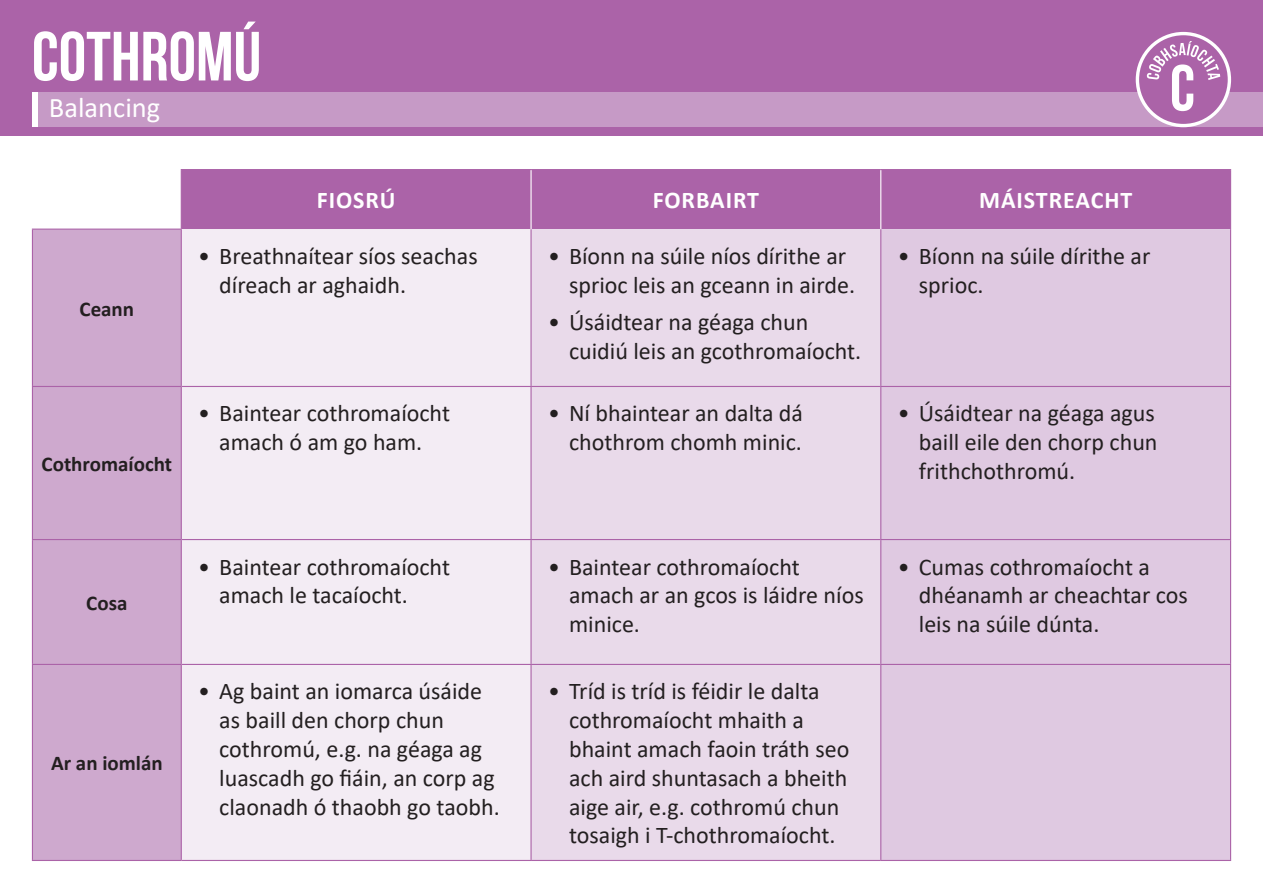
<style>
.page{position:relative;width:1263px;height:893px;background:#fff}
.page>*{position:absolute;margin:0;border:0;box-sizing:border-box;transform-origin:0 0}
.t1{font:700 69.45px "Bebas Neue";color:#fff}
.t2{font:28.5px "Calibri";color:#fff}
.t3{font:24px/28.8px "Calibri";color:#231f20}
.t4{font:700 24px "Calibri";letter-spacing:.04em;color:#fff}
.t5{font:700 21px "Calibri";color:#231f20}
</style>
<div class="page">
<div style="left:0;top:0;width:1263px;height:135px;background:#ab63a8"></div>
<div style="left:38px;top:92px;width:1225px;height:34px;background:#c69ac6"></div>
<div style="left:32px;top:92px;width:6px;height:34px;background:#fff"></div>
<div style="left:182px;top:170px;width:1048px;height:59px;background:#ab63a8"></div>
<div style="left:33px;top:230px;width:148px;height:630px;background:#cea9ce"></div>
<div style="left:182px;top:229px;width:348px;height:631px;background:#f3ecf4"></div>
<div style="left:532px;top:229px;width:348px;height:631px;background:#e9daea"></div>
<div style="left:881px;top:229px;width:349px;height:631px;background:#dfc9e1"></div>
<hr style="left:181px;top:169px;width:350px;height:1px;background:#ab63a8">
<hr style="left:181px;top:170px;width:1px;height:59px;background:#ab63a8">
<hr style="left:531px;top:169px;width:350px;height:1px;background:#ab63a8">
<hr style="left:881px;top:169px;width:350px;height:1px;background:#ab63a8">
<hr style="left:1230px;top:170px;width:1px;height:59px;background:#ab63a8">
<hr style="left:32px;top:229px;width:150px;height:1px;background:#ab63a8">
<hr style="left:32px;top:230px;width:1px;height:156px;background:#ab63a8">
<hr style="left:181px;top:230px;width:1px;height:156px;background:#ab63a8">
<hr style="left:530px;top:229px;width:2px;height:157px;background:#ab63a8">
<hr style="left:880px;top:229px;width:1px;height:157px;background:#ab63a8">
<hr style="left:1230px;top:229px;width:1px;height:157px;background:#ab63a8">
<hr style="left:32px;top:386px;width:149px;height:1px;background:#ab63a8">
<hr style="left:32px;top:387px;width:1px;height:152px;background:#ab63a8">
<hr style="left:181px;top:386px;width:350px;height:1px;background:#ab63a8">
<hr style="left:181px;top:387px;width:1px;height:152px;background:#ab63a8">
<hr style="left:531px;top:386px;width:350px;height:1px;background:#ab63a8">
<hr style="left:530px;top:387px;width:2px;height:152px;background:#ab63a8">
<hr style="left:881px;top:386px;width:350px;height:1px;background:#ab63a8">
<hr style="left:880px;top:387px;width:1px;height:152px;background:#ab63a8">
<hr style="left:1230px;top:387px;width:1px;height:152px;background:#ab63a8">
<hr style="left:32px;top:539px;width:149px;height:1px;background:#ab63a8">
<hr style="left:32px;top:540px;width:1px;height:124px;background:#ab63a8">
<hr style="left:181px;top:539px;width:350px;height:1px;background:#ab63a8">
<hr style="left:181px;top:540px;width:1px;height:124px;background:#ab63a8">
<hr style="left:531px;top:539px;width:350px;height:1px;background:#ab63a8">
<hr style="left:530px;top:540px;width:2px;height:124px;background:#ab63a8">
<hr style="left:881px;top:539px;width:350px;height:1px;background:#ab63a8">
<hr style="left:880px;top:540px;width:1px;height:124px;background:#ab63a8">
<hr style="left:1230px;top:540px;width:1px;height:124px;background:#ab63a8">
<hr style="left:32px;top:664px;width:149px;height:1px;background:#ab63a8">
<hr style="left:32px;top:665px;width:1px;height:195px;background:#ab63a8">
<hr style="left:181px;top:664px;width:350px;height:1px;background:#ab63a8">
<hr style="left:181px;top:665px;width:1px;height:195px;background:#ab63a8">
<hr style="left:531px;top:664px;width:350px;height:1px;background:#ab63a8">
<hr style="left:530px;top:665px;width:2px;height:195px;background:#ab63a8">
<hr style="left:881px;top:664px;width:350px;height:1px;background:#ab63a8">
<hr style="left:880px;top:665px;width:1px;height:195px;background:#ab63a8">
<hr style="left:1230px;top:665px;width:1px;height:195px;background:#ab63a8">
<hr style="left:32px;top:860px;width:149px;height:1px;background:#ab63a8">
<hr style="left:181px;top:860px;width:350px;height:1px;background:#ab63a8">
<hr style="left:531px;top:860px;width:350px;height:1px;background:#ab63a8">
<hr style="left:881px;top:860px;width:350px;height:1px;background:#ab63a8">
<hr style="left:530px;top:170px;width:2px;height:59px;background:#fff">
<hr style="left:880px;top:170px;width:1px;height:59px;background:#fff">
<svg style="left:1137px;top:34px;width:93px;height:92px"></svg>
<svg style="left:1147px;top:41px;width:73px;height:70px"></svg>
<div style="left:1136px;top:32px;width:95px;height:95px;border:3px solid #fff;border-radius:50%"></div>
<h1 class="t1" style="left:32px;top:18px;width:231px">COTHROMÚ</h1>
<p class="t2" style="left:49px;top:88px;width:113px">Balancing</p>
<p class="t4" style="left:317px;top:183px;width:80px">FIOSRÚ</p>
<p class="t4" style="left:653px;top:183px;width:108px">FORBAIRT</p>
<p class="t4" style="left:979px;top:183px;width:155px">MÁISTREACHT</p>
<p class="t5" style="left:80px;top:294px;width:56px">Ceann</p>
<p class="t5" style="left:42px;top:449px;width:132px">Cothromaíocht</p>
<p class="t3" style="left:219px;top:241px;width:260px;text-indent:-21px">• Breathnaítear síos seachas díreach ar aghaidh.</p>
<p class="t3" style="left:569px;top:241px;width:287px;text-indent:-21px">• Bíonn na súile níos dírithe ar sprioc leis an gceann in airde.</p>
<p class="t3" style="left:569px;top:307px;width:294px;text-indent:-21px">• Úsáidtear na géaga chun cuidiú leis an gcothromaíocht.</p>
<p class="t3" style="left:919px;top:241px;width:233px;text-indent:-21px">• Bíonn na súile dírithe ar sprioc.</p>
<p class="t3" style="left:198px;top:398px;width:253px;text-align:center">• Baintear cothromaíocht amach ó am go ham.</p>
<p class="t3" style="left:548px;top:398px;width:256px;text-align:right">• Ní bhaintear an dalta dá chothrom chomh minic.</p>
<p class="t3" style="left:919px;top:398px;width:240px;text-align:justify;text-indent:-21px">• Úsáidtear na géaga agus baill eile den chorp chun frithchothromú.</p>
<p class="t5" style="left:86px;top:588px;width:43px">Cosa</p>
<p class="t5" style="left:51px;top:748px;width:113px">Ar an iomlán</p>
<p class="t3" style="left:219px;top:552px;width:232px;text-indent:-21px">• Baintear cothromaíocht amach le tacaíocht.</p>
<p class="t3" style="left:569px;top:552px;width:296px;text-indent:-21px">• Baintear cothromaíocht amach ar an gcos is láidre níos minice.</p>
<p class="t3" style="left:919px;top:552px;width:271px;text-indent:-21px">• Cumas cothromaíocht a dhéanamh ar cheachtar cos leis na súile dúnta.</p>
<p class="t3" style="left:219px;top:676px;width:282px;text-indent:-21px">• Ag baint an iomarca úsáide as baill den chorp chun cothromú, e.g. na géaga ag luascadh go fiáin, an corp ag claonadh ó thaobh go taobh.</p>
<p class="t3" style="left:569px;top:676px;width:282px;text-indent:-21px">• Tríd is tríd is féidir le dalta cothromaíocht mhaith a bhaint amach faoin tráth seo ach aird shuntasach a bheith aige air, e.g. cothromú chun tosaigh i T-chothromaíocht.</p>
</div>
